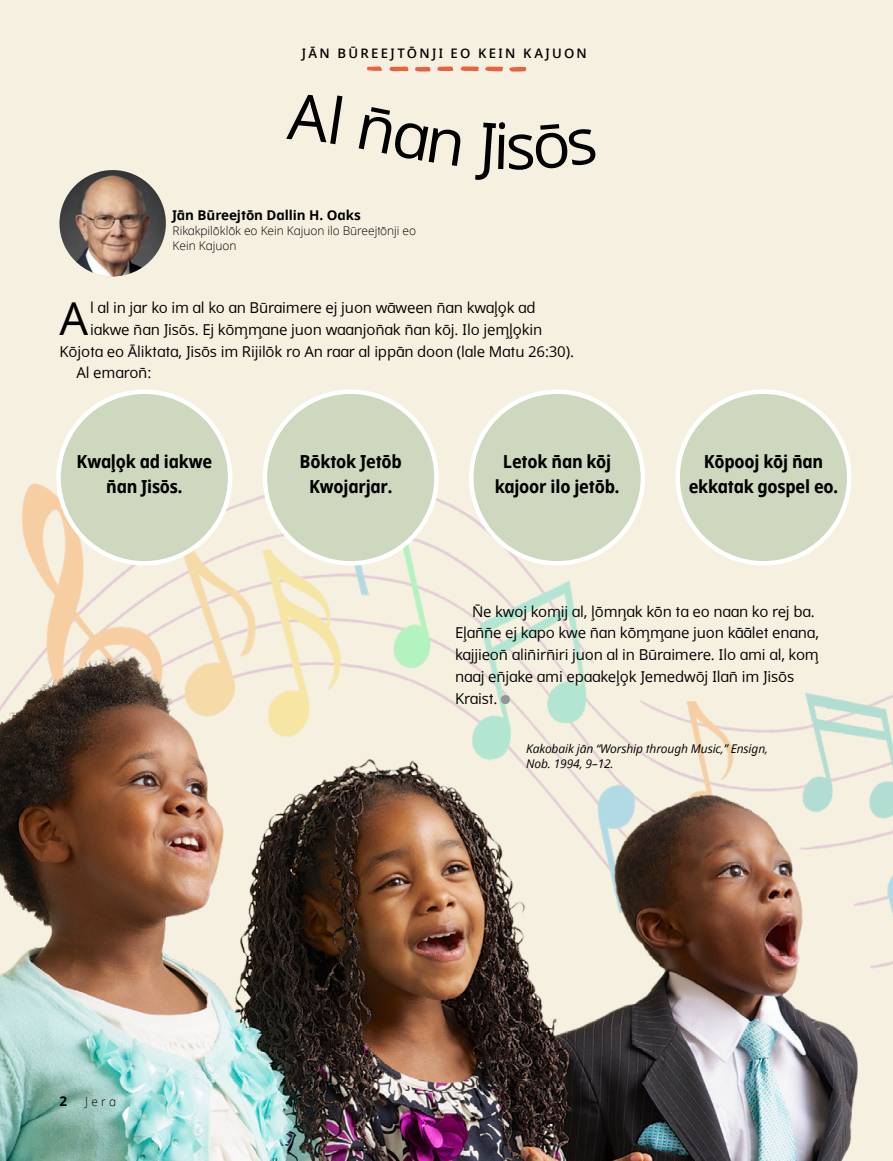
<style>
.page{position:relative;width:893px;height:1161px;background:#f5f0e0}
.page>*{position:absolute;margin:0;border:0;box-sizing:border-box;transform-origin:0 0}
.ARTCL_para_first{font:45.3px "Dots Solidlds Lat";color:#000}
.LISTbullet-1_para_fi{font:700 18px/24.9px "Dots Solid Condlds Lat";letter-spacing:-.01em;color:#000;text-align:center}
.ARTCL_para{font:15px/21.6px "Dots Solidlds Lat";letter-spacing:-.01em;color:#000}
.ARTCL_para_first-2{font:15px/21.6px "Dots Solidlds Lat";letter-spacing:-.01em;color:#000;text-align:center}
.ARTCL-BY_para_first{font:13.5px "Dots Solid lds Lat Bold";letter-spacing:-.005em;color:#000}
.t1{font:600 13.2px "Dots Solidlds Lat";letter-spacing:.18em;color:#000}
.ARTCL-BY_para{font:300 12px/15px "Dots Solidlds Lat";letter-spacing:-.005em;color:#000}
.ARTCL-EVT_para{font:italic 12px/15px "Dots Solidlds Lat";letter-spacing:-.01em;color:#000}
.s1{font-family:"Ding P Ilds Dpi";font-size:12.75px;color:#939598}
</style>
<div class="page">
<svg style="left:389px;top:67px;width:19px;height:4px"></svg>
<svg style="left:460px;top:66px;width:19px;height:5px"></svg>
<svg style="left:485px;top:67px;width:18px;height:5px"></svg>
<svg style="left:509px;top:67px;width:17px;height:5px"></svg>
<svg style="left:415px;top:67px;width:15px;height:5px"></svg>
<svg style="left:437px;top:66px;width:16px;height:5px"></svg>
<svg style="left:367px;top:66px;width:15px;height:5px"></svg>
<img style="left:22px;top:435px;width:871px;height:534px">
<div style="left:678px;top:392px;width:171px;height:171px;background:#ced8be;border-radius:50%"></div>
<div style="left:675px;top:389px;width:176px;height:177px;border:4px solid #fff;border-radius:50%"></div>
<img style="left:0;top:656px;width:865px;height:505px">
<div style="left:471px;top:392px;width:172px;height:171px;background:#ced8be;border-radius:50%"></div>
<div style="left:469px;top:389px;width:176px;height:177px;border:4px solid #fff;border-radius:50%"></div>
<img style="left:60px;top:170px;width:106px;height:106px;border-radius:53px">
<div style="left:59px;top:392px;width:171px;height:171px;background:#ced8be;border-radius:50%"></div>
<div style="left:56px;top:389px;width:176px;height:177px;border:4px solid #fff;border-radius:50%"></div>
<div style="left:265px;top:392px;width:172px;height:171px;background:#ced8be;border-radius:50%"></div>
<div style="left:263px;top:389px;width:176px;height:177px;border:4px solid #fff;border-radius:50%"></div>
<p class="t1" style="left:302px;top:43px;width:287px">JĀN BŪREEJTŌNJI EO KEIN KAJUON</p>
<p class="ARTCL-BY_para_first" style="left:173px;top:205px;width:190px">Jān Būreejtōn Dallin H. Oaks</p>
<p class="ARTCL-BY_para" style="left:173px;top:223px;width:245px">Rikakpilōklōk eo Kein Kajuon ilo Būreejtōnji eo<br>Kein Kajuon</p>
<p class="ARTCL_para_first-2" style="left:60px;top:297px;width:516px">l al in jar ko im al ko an Būraimere ej juon wāween n̄an kwaļo̧k ad<br>iakwe n̄an Jisōs. Ej kōm̧m̧ane juon waanjon̄ak n̄an kōj. Ilo jem̧ļo̧kin<br>Kōjota eo Āliktata, Jisōs im Rijilōk ro An raar al ippān doon (lale Matu 26:30).</p>
<p class="ARTCL_para" style="left:77px;top:362px;width:76px">Al emaron̄:</p>
<p class="ARTCL_para_first" style="left:60px;top:285px;width:30px">A</p>
<p class="LISTbullet-1_para_fi" style="left:77px;top:449px;width:137px">Kwaļo̧k ad iakwe n̄an Jisōs.</p>
<p class="LISTbullet-1_para_fi" style="left:300px;top:449px;width:104px">Bōktok Jetōb<br>Kwojarjar.</p>
<p class="LISTbullet-1_para_fi" style="left:495px;top:449px;width:126px">Letok n̄an kōj kajoor ilo jetōb.</p>
<p class="LISTbullet-1_para_fi" style="left:689px;top:449px;width:151px">Kōpooj kōj n̄an ekkatak gospel eo.</p>
<p class="ARTCL_para" style="left:455px;top:601px;width:365px;text-indent:17px">N̄e kwoj kom̧ij al, ļōmņak kōn ta eo naan ko rej ba.<br>Eļan̄n̄e ej kapo kwe n̄an kōm̧m̧ane juon kāālet enana, kajjieon̄ alin̄irn̄iri juon al in Būraimere. Ilo ami al, kom̧ naaj en̄jake ami epaakeļo̧k Jemedwōj Ilan̄ im Jisōs Kraist. <span class="s1">●</span></p>
<p class="ARTCL-EVT_para" style="left:526px;top:741px;width:243px">Kakobaik jān “Worship through Music,” Ensign,<br>Nob. 1994, 9–12.</p>
<p class="ARTCL-BY_para_first" style="left:60px;top:1090px;width:9px">2</p>
<p class="ARTCL-BY_para" style="left:85px;top:1094px;width:33px">Jera</p>
</div>
